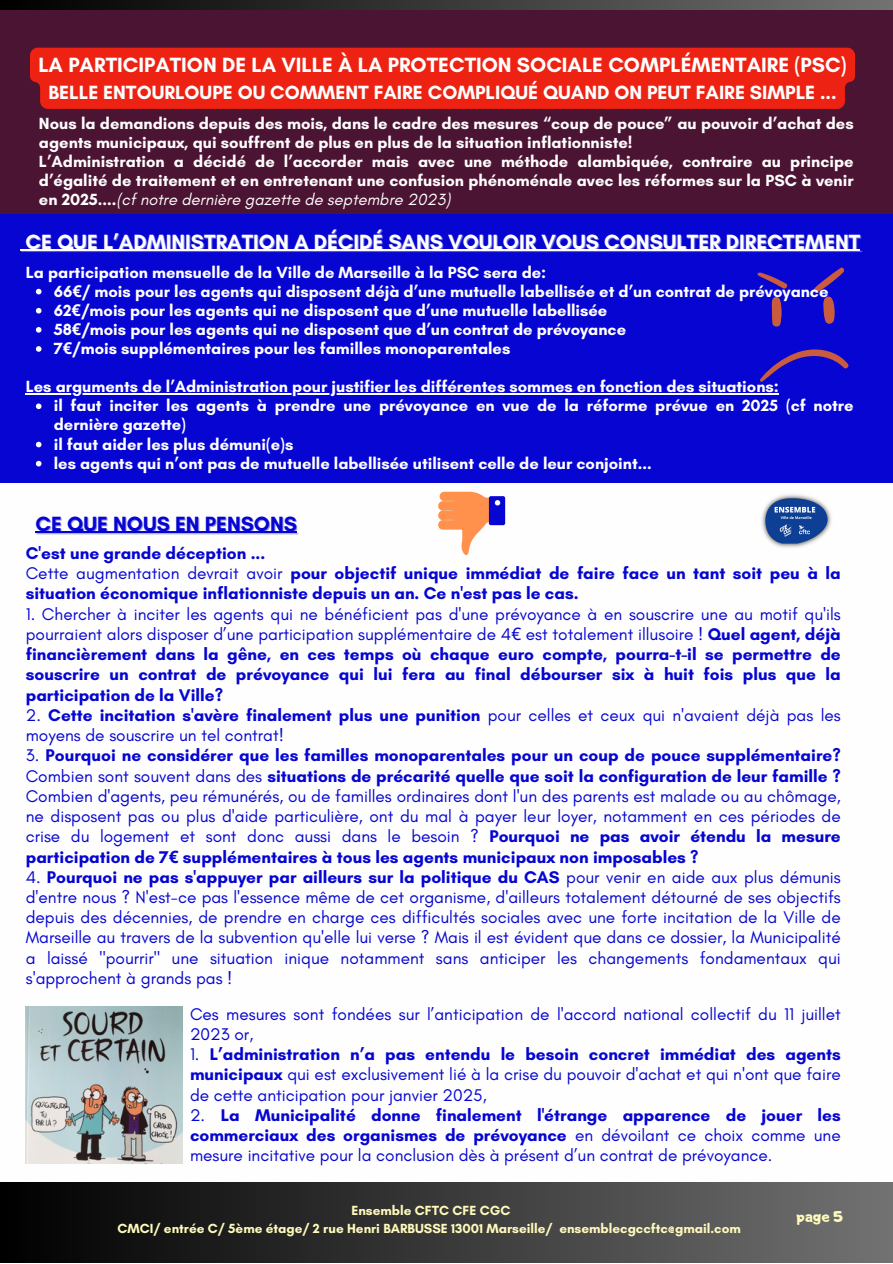
<style>
.page{position:relative;width:893px;height:1264px;background:#fff}
.page>*{position:absolute;margin:0;border:0;box-sizing:border-box;transform-origin:0 0}
.t1{font:700 21px "Glacial Indifference";color:#fff}
.t2{font:700 21px "Glacial Indifference";color:#fefefe}
.t3{font:700 21px "Glacial Indifference";color:#0605d1}
.t4{font:700 19.5px "Glacial Indifference";color:#fff}
.t5{font:17.25px/20.2px "Glacial Indifference";color:#0605d1;text-align:justify}
.t6{font:700 17.25px/20.2px "Glacial Indifference";color:#0605d1}
.t7{font:700 16.5px/19px "Glacial Indifference";color:#fff}
.t8{font:700 16.5px/19px "Glacial Indifference";color:#fefefe}
.t9{font:15px "Adigiana Toybox";color:#fffabb}
.t10{font:700 13.5px "Glacial Indifference";color:#fffabb}
.s1{font-weight:400;font-style:italic}
.s2{font-family:"Noto Sans"}
.s3{font-weight:400}
.s4{font-family:"Noto Sans";font-weight:400}
.s5{font-weight:700}
.s6{font-family:"Noto Sans";font-weight:700}
</style>
<div class="page">
<img style="left:0;top:0;width:892px;height:1262px">
<hr style="left:25px;top:250px;width:835px;height:1px;background:#fefefe">
<hr style="left:36px;top:532px;width:261px;height:1px;background:#0605d1">
<p class="t1" style="left:38px;top:52px;width:809px">LA PARTICIPATION DE LA VILLE À LA PROTECTION SOCIALE COMPLÉMENTAIRE (PSC)</p>
<p class="t4" style="left:48px;top:81px;width:789px">BELLE ENTOURLOUPE OU COMMENT FAIRE COMPLIQUÉ QUAND ON PEUT FAIRE SIMPLE ...</p>
<p class="t8" style="left:39px;top:113px;width:816px">Nous la demandions depuis des mois, dans le cadre des mesures “coup de pouce” au pouvoir d’achat des agents municipaux, qui souffrent de plus en plus de la situation inflationniste!</p>
<p class="t8" style="left:39px;top:151px;width:816px;text-align:justify">L’Administration a décidé de l’accorder mais avec une méthode alambiquée, contraire au principe d’égalité de traitement et en entretenant une confusion phénoménale avec les réformes sur la PSC à venir en 2025....<span class="s1">(cf notre dernière gazette de septembre 2023)</span></p>
<p class="t2" style="left:25px;top:229px;width:836px">CE QUE L’ADMINISTRATION A DÉCIDÉ SANS VOULOIR VOUS CONSULTER DIRECTEMENT</p>
<p class="t7" style="left:26px;top:262px;width:522px">La participation mensuelle de la Ville de Marseille à la PSC sera de:</p>
<p class="t7" style="left:54px;top:281px;width:776px">66<span class="s2">€</span>/ mois pour les agents qui disposent déjà d’une mutuelle labellisée et d’un contrat de prévoyance</p>
<p class="t7" style="left:54px;top:300px;width:555px">62<span class="s2">€</span>/mois pour les agents qui ne disposent que d’une mutuelle labellisée</p>
<p class="t7" style="left:54px;top:319px;width:574px">58<span class="s2">€</span>/mois pour les agents qui ne disposent que d’un contrat de prévoyance</p>
<p class="t7" style="left:54px;top:339px;width:458px">7<span class="s2">€</span>/mois supplémentaires pour les familles monoparentales</p>
<p class="t7" style="left:26px;top:377px;width:754px">Les arguments de l’Administration pour justifier les différentes sommes en fonction des situations:</p>
<p class="t7" style="left:54px;top:396px;width:801px">il faut inciter les agents à prendre une prévoyance en vue de la réforme prévue en 2025 (cf notre dernière gazette)</p>
<p class="t7" style="left:54px;top:434px;width:241px">il faut aider les plus démuni(e)s</p>
<p class="t7" style="left:54px;top:453px;width:599px">les agents qui n’ont pas de mutuelle labellisée utilisent celle de leur conjoint...</p>
<p class="t3" style="left:36px;top:511px;width:263px">CE QUE NOUS EN PENSONS</p>
<p class="t6" style="left:26px;top:542px;width:241px">C'est une grande déception ...</p>
<p class="t6" style="left:26px;top:563px;width:816px"><span class="s3">Cette augmentation devrait avoir</span> pour objectif unique immédiat de faire face un tant soit peu à la situation économique inflationniste depuis un an. Ce n'est pas le cas.</p>
<p class="t6" style="left:26px;top:603px;width:816px;text-align:justify"><span class="s3">1. Chercher à inciter les agents qui ne bénéficient pas d'une prévoyance à en souscrire une au motif qu'ils pourraient alors disposer d’une participation supplémentaire de 4</span><span class="s4">€</span> <span class="s3">est totalement illusoire !</span> Quel agent, déjà financièrement dans la gêne, en ces temps où chaque euro compte, pourra-t-il se permettre de souscrire un contrat de prévoyance qui lui fera au final débourser six à huit fois plus que la participation de la Ville?</p>
<p class="t5" style="left:26px;top:704px;width:816px">2. <span class="s5">Cette incitation s'avère finalement plus une punition</span> pour celles et ceux qui n'avaient déjà pas les moyens de souscrire un tel contrat!</p>
<p class="t5" style="left:26px;top:745px;width:816px">3. <span class="s5">Pourquoi ne considérer que les familles monoparentales pour un coup de pouce supplémentaire?<br></span>Combien sont souvent dans des <span class="s5">situations de précarité quelle que soit la configuration de leur famille ?<br></span>Combien d'agents, peu rémunérés, ou de familles ordinaires dont l'un des parents est malade ou au chômage, ne disposent pas ou plus d'aide particulière, ont du mal à payer leur loyer, notamment en ces périodes de crise du logement et sont donc aussi dans le besoin ? <span class="s5">Pourquoi ne pas avoir étendu la mesure participation de 7</span><span class="s6">€</span> <span class="s5">supplémentaires à tous les agents municipaux non imposables ?</span></p>
<p class="t5" style="left:26px;top:866px;width:816px">4. <span class="s5">Pourquoi ne pas s'appuyer par ailleurs sur la politique du CAS</span> pour venir en aide aux plus démunis d'entre nous ? N'est-ce pas l'essence même de cet organisme, d'ailleurs totalement détourné de ses objectifs depuis des décennies, de prendre en charge ces difficultés sociales avec une forte incitation de la Ville de Marseille au travers de la subvention qu'elle lui verse ? Mais il est évident que dans ce dossier, la Municipalité a laissé "pourrir" une situation inique notamment sans anticiper les changements fondamentaux qui s'approchent à grands pas !</p>
<p class="t5" style="left:190px;top:1003px;width:652px">Ces mesures sont fondées sur l’anticipation de l'accord national collectif du 11 juillet<br>2023 or,</p>
<p class="t5" style="left:190px;top:1043px;width:652px">1. <span class="s5">L’administration n’a pas entendu le besoin concret immédiat des agents municipaux</span> qui est exclusivement lié à la crise du pouvoir d'achat et qui n'ont que faire de cette anticipation pour janvier 2025,</p>
<p class="t5" style="left:190px;top:1104px;width:652px">2. <span class="s5">La Municipalité donne finalement l'étrange apparence de jouer les commerciaux des organismes de prévoyance</span> en dévoilant ce choix comme une mesure incitative pour la conclusion dès à présent d’un contrat de prévoyance.</p>
<p class="t10" style="left:351px;top:1202px;width:160px">Ensemble CFTC CFE CGC</p>
<p class="t10" style="left:118px;top:1220px;width:624px">CMCI/ entrée C/ 5ème étage/ 2 rue Henri BARBUSSE 13001 Marseille/ ensemblecgccftc@gmail.com</p>
<p class="t9" style="left:796px;top:1206px;width:48px">page 5</p>
</div>
